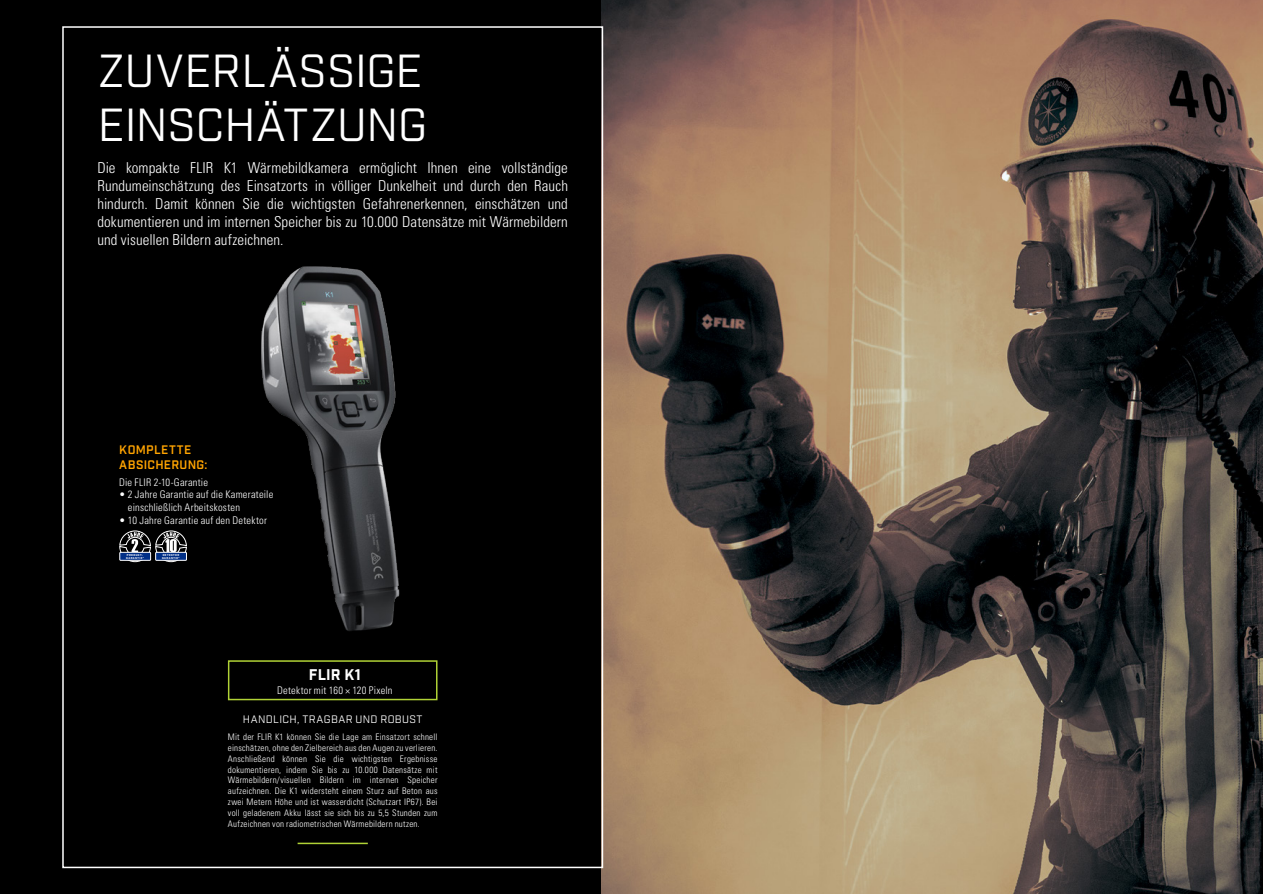
<style>
.page{position:relative;width:1263px;height:894px;background:#fff}
.page>*{position:absolute;margin:0;border:0;box-sizing:border-box;transform-origin:0 0}
.t1{font:45px/54px "Industry";letter-spacing:.005em;color:#fff}
.t2{font:300 condensed 15px/18px "Univers LT Std";letter-spacing:.005em;color:#fff;text-align:justify}
.t3{font:700 15px "Industry";letter-spacing:.015em;color:#fff}
.t4{font:600 12px/14.4px "Industry";letter-spacing:.03em;color:#ffa400}
.t5{font:300 condensed 10.5px/12.6px "Univers LT Std";letter-spacing:.02em;color:#fff}
.t6{font:10.5px "Industry";letter-spacing:.04em;color:#fff}
.t7{font:300 condensed 9px/10.8px "Univers LT Std";letter-spacing:.025em;color:#fff;text-align:justify}
.t8{font:700 2.7px/2.7px "Industry";letter-spacing:.15em;color:#fff}
</style>
<div class="page">
<div style="left:0;top:0;width:1263px;height:893px;background:#000"></div>
<img style="left:602px;top:0;width:661px;height:893px">
<img style="left:227px;top:266px;width:211px;height:430px">
<div style="left:228px;top:660px;width:209px;height:40px;border:2px solid #b0d236"></div>
<hr style="left:297px;top:842px;width:71px;height:1px;background:#b0d236">
<svg style="left:119px;top:530px;width:68px;height:32px"></svg>
<div style="left:156px;top:552px;width:30px;height:8px;background:#002f87"></div>
<div style="left:155px;top:552px;width:32px;height:8px;border:1px solid #fff"></div>
<h1 class="t1" style="left:98px;top:45px;width:331px">ZUVERLÄSSIGE<br>EINSCHÄTZUNG</h1>
<p class="t2" style="left:97px;top:158px;width:472px">Die kompakte FLIR K1 Wärmebildkamera ermöglicht Ihnen eine vollständige Rundumeinschätzung des Einsatzorts in völliger Dunkelheit und durch den Rauch hindurch. Damit können Sie die wichtigsten Gefahrenerkennen, einschätzen und dokumentieren und im internen Speicher bis zu 10.000 Datensätze mit Wärmebildern und visuellen Bildern aufzeichnen.</p>
<h3 class="t4" style="left:119px;top:443px;width:90px">KOMPLETTE<br>ABSICHERUNG:</h3>
<p class="t5" style="left:119px;top:475px;width:90px">Die FLIR 2-10-Garantie</p>
<p class="t5" style="left:128px;top:488px;width:147px;text-indent:-9px">• 2 Jahre Garantie auf die Kamerateile einschließlich Arbeitskosten</p>
<p class="t5" style="left:119px;top:513px;width:149px">• 10 Jahre Garantie auf den Detektor</p>
<p class="t8" style="left:126px;top:553px;width:19px">PRODUKT-<br>GARANTIE*</p>
<p class="t8" style="left:162px;top:553px;width:19px">DETEKTOR<br>GARANTIE*</p>
<h2 class="t3" style="left:309px;top:665px;width:54px">FLIR K1</h2>
<p class="t5" style="left:277px;top:683px;width:117px">Detektor mit 160 × 120 Pixeln</p>
<p class="t6" style="left:243px;top:712px;width:181px">HANDLICH, TRAGBAR UND ROBUST</p>
<p class="t7" style="left:228px;top:731px;width:211px">Mit der FLIR K1 können Sie die Lage am Einsatzort schnell einschätzen, ohne den Zielbereich aus den Augen zu verlieren.<br>Anschließend können Sie die wichtigsten Ergebnisse dokumentieren, indem Sie bis zu 10.000 Datensätze mit Wärmebildern/visuellen Bildern im internen Speicher aufzeichnen. Die K1 widersteht einem Sturz auf Beton aus zwei Metern Höhe und ist wasserdicht (Schutzart IP67). Bei voll geladenem Akku lässt sie sich bis zu 5,5 Stunden zum Aufzeichnen von radiometrischen Wärmebildern nutzen.</p>
</div>
